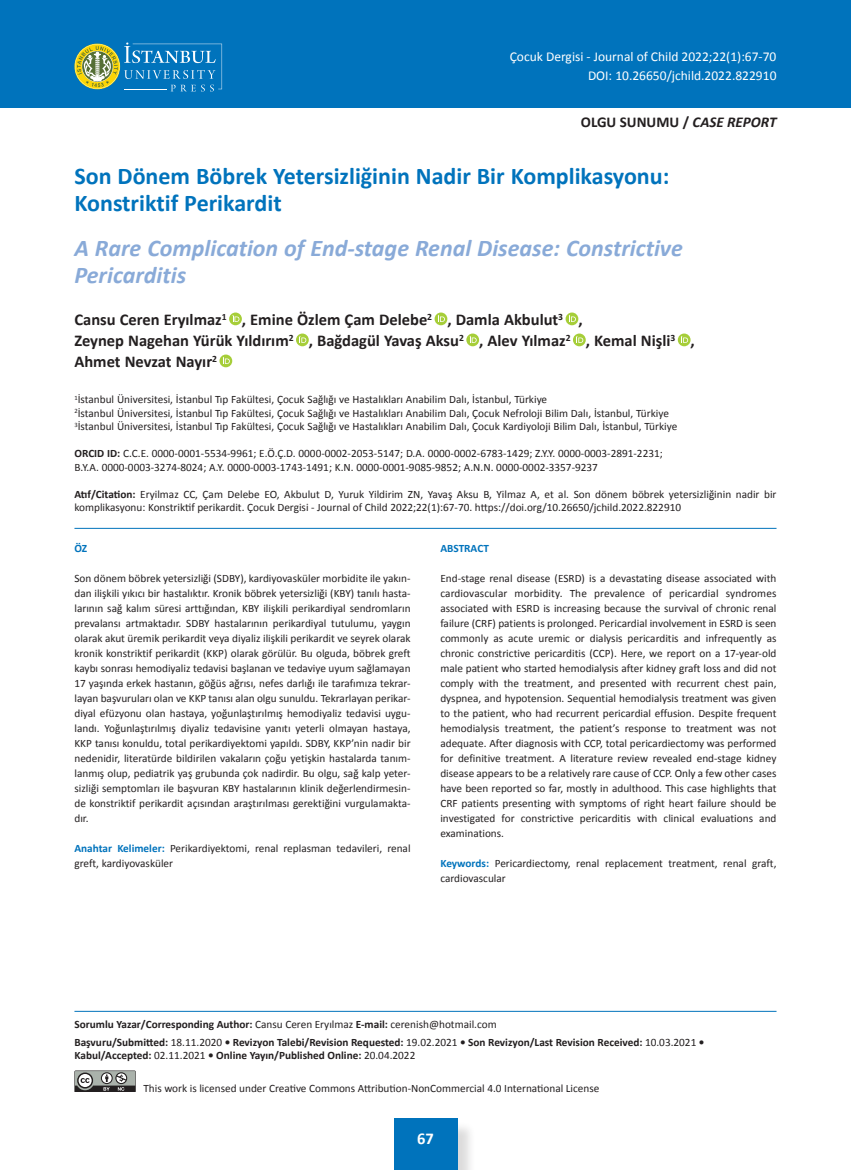
<style>
.page{position:relative;width:851px;height:1170px;background:#fff}
.page>*{position:absolute;margin:0;border:0;box-sizing:border-box;transform-origin:0 0}
.t1{font:700 24px/27px "Calibri";color:#0073bc}
.t2{font:italic 700 24px/27px "Calibri";color:#89aad8}
.t3{font:700 16.5px/21px "Calibri";color:#231f20}
.t4{font:700 16.5px "Calibri";color:#fff}
.t5{font:700 15px "Calibri";color:#231f20}
.t6{font:13.5px/19.5px "Calibri";color:#fff;text-align:right}
.t7{font:11.25px/15px "Calibri";color:#231f20}
.t8{font:700 11.25px/17.7px "Calibri";color:#231f20}
.t9{font:700 11.25px "Calibri";color:#0073bc}
.s1{font-style:italic}
.s2{font-weight:700}
.s3{font-weight:700;color:#0073bc}
.s4{font-weight:400}
</style>
<div class="page">
<div style="left:396px;top:1121px;width:80px;height:48px;background:#231f20;opacity:.16"></div>
<div style="left:393px;top:1118px;width:64px;height:51px;background:#0073bc"></div>
<div style="left:0;top:0;width:850px;height:107px;background:#0073bc"></div>
<svg style="left:229px;top:312px;width:13px;height:13px"></svg>
<svg style="left:232px;top:315px;width:7px;height:7px"></svg>
<svg style="left:434px;top:312px;width:13px;height:13px"></svg>
<svg style="left:438px;top:315px;width:7px;height:7px"></svg>
<svg style="left:565px;top:312px;width:13px;height:13px"></svg>
<svg style="left:569px;top:315px;width:7px;height:7px"></svg>
<svg style="left:296px;top:333px;width:13px;height:13px"></svg>
<svg style="left:299px;top:336px;width:7px;height:7px"></svg>
<svg style="left:466px;top:333px;width:13px;height:13px"></svg>
<svg style="left:469px;top:336px;width:7px;height:7px"></svg>
<svg style="left:573px;top:333px;width:12px;height:13px"></svg>
<svg style="left:576px;top:336px;width:7px;height:7px"></svg>
<svg style="left:677px;top:333px;width:13px;height:13px"></svg>
<svg style="left:681px;top:336px;width:7px;height:7px"></svg>
<svg style="left:219px;top:354px;width:13px;height:13px"></svg>
<svg style="left:223px;top:357px;width:7px;height:7px"></svg>
<hr style="left:74px;top:1010px;width:702px;height:1px;background:#0073bc">
<hr style="left:74px;top:528px;width:702px;height:1px;background:#0073bc">
<svg style="left:74px;top:1070px;width:62px;height:21px"></svg>
<svg style="left:74px;top:43px;width:148px;height:49px"></svg>
<p class="t6" style="left:509px;top:46px;width:268px">Çocuk Dergisi - Journal of Child 2022;22(1):67-70<br>DOI: 10.26650/jchild.2022.822910</p>
<h3 class="t5" style="left:580px;top:112px;width:197px">OLGU SUNUMU / <span class="s1">CASE REPORT</span></h3>
<h1 class="t1" style="left:74px;top:163px;width:596px">Son Dönem Böbrek Yetersizliğinin Nadir Bir Komplikasyonu:<br>Konstriktif Perikardit</h1>
<h1 class="t2" style="left:74px;top:235px;width:610px">A Rare Complication of End-stage Renal Disease: Constrictive<br>Pericarditis</h1>
<h2 class="t3" style="left:74px;top:309px;width:621px">Cansu Ceren Eryılmaz<sup>1</sup> , Emine Özlem Çam Delebe<sup>2</sup> , Damla Akbulut<sup>3</sup> ,<br>Zeynep Nagehan Yürük Yıldırım<sup>2</sup> , Bağdagül Yavaş Aksu<sup>2</sup> , Alev Yılmaz<sup>2</sup> , Kemal Nişli<sup>3</sup> ,<br>Ahmet Nevzat Nayır<sup>2</sup></h2>
<p class="t7" style="left:74px;top:393px;width:604px;line-height:13.5px"><sup>1</sup>İstanbul Üniversitesi, İstanbul Tıp Fakültesi, Çocuk Sağlığı ve Hastalıkları Anabilim Dalı, İstanbul, Türkiye<br><sup>2</sup>İstanbul Üniversitesi, İstanbul Tıp Fakültesi, Çocuk Sağlığı ve Hastalıkları Anabilim Dalı, Çocuk Nefroloji Bilim Dalı, İstanbul, Türkiye<br><sup>3</sup>İstanbul Üniversitesi, İstanbul Tıp Fakültesi, Çocuk Sağlığı ve Hastalıkları Anabilim Dalı, Çocuk Kardiyoloji Bilim Dalı, İstanbul, Türkiye</p>
<p class="t7" style="left:74px;top:447px;width:589px;line-height:13.5px"><span class="s2">ORCID ID:</span> C.C.E. 0000-0001-5534-9961; E.Ö.Ç.D. 0000-0002-2053-5147; D.A. 0000-0002-6783-1429; Z.Y.Y. 0000-0003-2891-2231;<br>B.Y.A. 0000-0003-3274-8024; A.Y. 0000-0003-1743-1491; K.N. 0000-0001-9085-9852; A.N.N. 0000-0002-3357-9237</p>
<p class="t7" style="left:74px;top:487px;width:703px;line-height:13.5px"><span class="s2">Atıf/Citation:</span> Eryilmaz CC, Çam Delebe EO, Akbulut D, Yuruk Yildirim ZN, Yavaş Aksu B, Yilmaz A, et al. Son dönem böbrek yetersizliğinin nadir bir komplikasyonu: Konstriktif perikardit. Çocuk Dergisi - Journal of Child 2022;22(1):67-70. https://doi.org/10.26650/jchild.2022.822910</p>
<p class="t9" style="left:74px;top:541px;width:14px">ÖZ</p>
<p class="t7" style="left:74px;top:571px;width:337px;text-align:justify">Son dönem böbrek yetersizliği (SDBY), kardiyovasküler morbidite ile yakın&shy;dan ilişkili yıkıcı bir hastalıktır. Kronik böbrek yetersizliği (KBY) tanılı hasta&shy;larının sağ kalım süresi arttığından, KBY ilişkili perikardiyal sendromların prevalansı artmaktadır. SDBY hastalarının perikardiyal tutulumu, yaygın olarak akut üremik perikardit veya diyaliz ilişkili perikardit ve seyrek olarak kronik konstriktif perikardit (KKP) olarak görülür. Bu olguda, böbrek greft kaybı sonrası hemodiyaliz tedavisi başlanan ve tedaviye uyum sağlamayan 17 yaşında erkek hastanın, göğüs ağrısı, nefes darlığı ile tarafımıza tekrar&shy;layan başvuruları olan ve KKP tanısı alan olgu sunuldu. Tekrarlayan perikar&shy;diyal efüzyonu olan hastaya, yoğunlaştırılmış hemodiyaliz tedavisi uygu&shy;landı. Yoğunlaştırılmış diyaliz tedavisine yanıtı yeterli olmayan hastaya, KKP tanısı konuldu, total perikardiyektomi yapıldı. SDBY, KKP’nin nadir bir nedenidir, literatürde bildirilen vakaların çoğu yetişkin hastalarda tanım&shy;lanmış olup, pediatrik yaş grubunda çok nadirdir. Bu olgu, sağ kalp yeter&shy;sizliği semptomları ile başvuran KBY hastalarının klinik değerlendirmesin&shy;de konstriktif perikardit açısından araştırılması gerektiğini vurgulamakta&shy;dır.</p>
<p class="t7" style="left:74px;top:841px;width:337px"><span class="s3">Anahtar Kelimeler:</span> Perikardiyektomi, renal replasman tedavileri, renal greft, kardiyovasküler</p>
<p class="t9" style="left:440px;top:541px;width:50px">ABSTRACT</p>
<p class="t7" style="left:440px;top:571px;width:337px;text-align:justify">End-stage renal disease (ESRD) is a devastating disease associated with cardiovascular morbidity. The prevalence of pericardial syndromes associated with ESRD is increasing because the survival of chronic renal failure (CRF) patients is prolonged. Pericardial involvement in ESRD is seen commonly as acute uremic or dialysis pericarditis and infrequently as chronic constrictive pericarditis (CCP). Here, we report on a 17-year-old male patient who started hemodialysis after kidney graft loss and did not comply with the treatment, and presented with recurrent chest pain, dyspnea, and hypotension. Sequential hemodialysis treatment was given to the patient, who had recurrent pericardial effusion. Despite frequent hemodialysis treatment, the patient’s response to treatment was not adequate. After diagnosis with CCP, total pericardiectomy was performed for definitive treatment. A literature review revealed end-stage kidney disease appears to be a relatively rare cause of CCP. Only a few other cases have been reported so far, mostly in adulthood. This case highlights that CRF patients presenting with symptoms of right heart failure should be investigated for constrictive pericarditis with clinical evaluations and examinations.</p>
<p class="t7" style="left:440px;top:856px;width:337px"><span class="s3">Keywords:</span> Pericardiectomy, renal replacement treatment, renal graft, cardiovascular</p>
<p class="t8" style="left:74px;top:1015px;width:631px">Sorumlu Yazar/Corresponding Author: <span class="s4">Cansu Ceren Eryılmaz</span> E-mail: <span class="s4">cerenish@hotmail.com<br></span>Başvuru/Submitted: <span class="s4">18.11.2020</span> • Revizyon Talebi/Revision Requested: <span class="s4">19.02.2021</span> • Son Revizyon/Last Revision Received: <span class="s4">10.03.2021</span> •</p>
<p class="t8" style="left:74px;top:1046px;width:342px">Kabul/Accepted: <span class="s4">02.11.2021</span> • Online Yayın/Published Online: <span class="s4">20.04.2022</span></p>
<p class="t7" style="left:143px;top:1080px;width:457px">This work is licensed under Creative Commons Attribution-NonCommercial 4.0 International License</p>
<h2 class="t4" style="left:417px;top:1127px;width:18px">67</h2>
</div>
